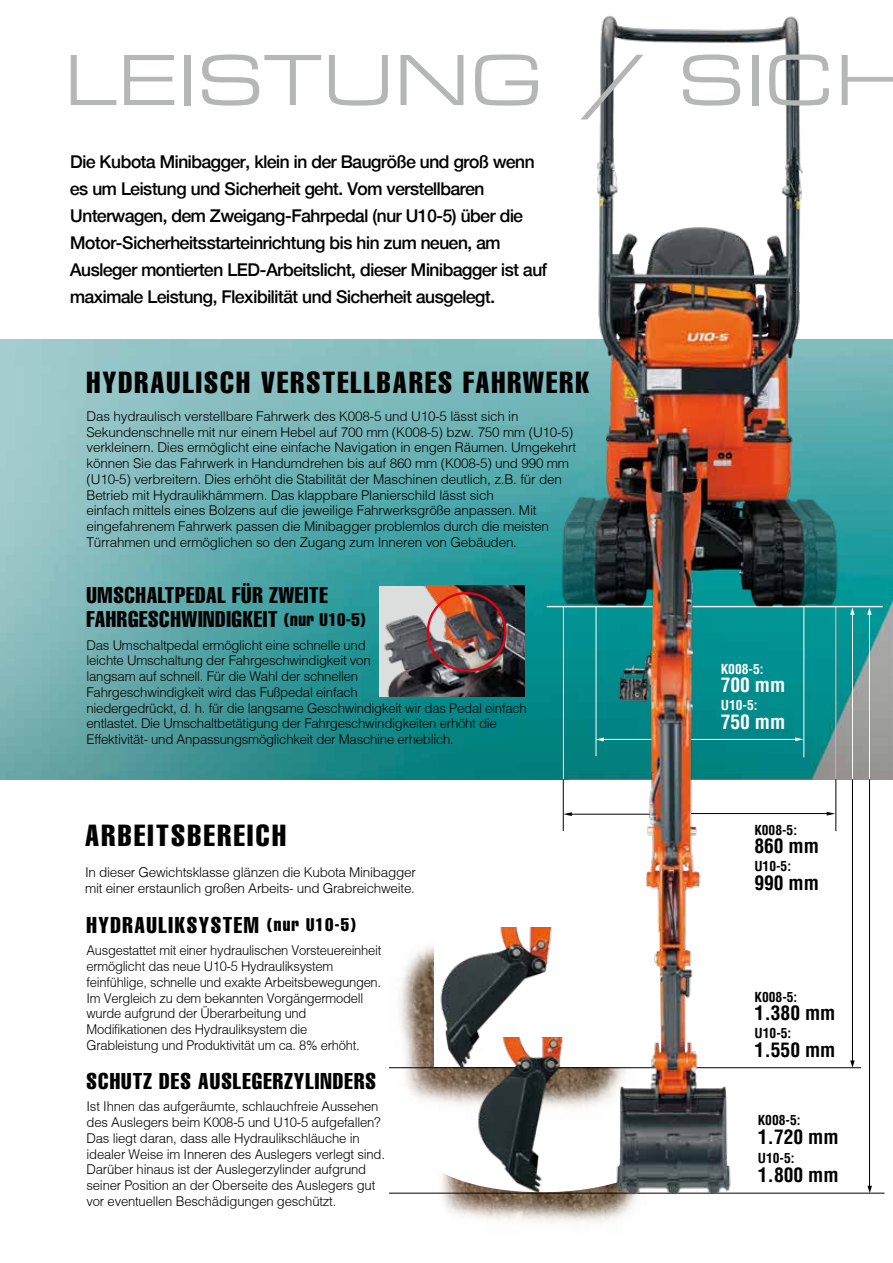
<style>
.page{position:relative;width:893px;height:1263px;background:#fff}
.page>*{position:absolute;margin:0;border:0;box-sizing:border-box;transform-origin:0 0}
.t1{font:75px "Eurostile Ext";letter-spacing:-.01em;color:#b5b6b6}
.t2{font:extra-condensed 30px "Helvetica";letter-spacing:.07em;color:#000}
.t3{font:extra-condensed 22.5px/24px "Helvetica";letter-spacing:.04em;color:#000}
.t4{font:extra-condensed 22.5px "Helvetica";letter-spacing:.07em;color:#000}
.t5{font:700 condensed 19.5px "Helvetica CE";color:#000}
.t6{font:700 condensed 19.5px "Helvetica CE";color:#fff}
.t7{font:500 18px/27px "Helvetica";letter-spacing:-.015em;color:#000}
.t8{font:300 13.5px/15.8px "Helvetica";letter-spacing:-.015em;color:#000}
.t9{font:300 13.5px/15.8px "Helvetica";letter-spacing:-.015em;color:#000;scale:.96 1}
.t10{font:700 condensed 13.5px "Helvetica CE";color:#000}
.t11{font:700 condensed 13.5px "Helvetica CE";color:#fff}
.s1{font-size:18px}
</style>
<div class="page">
<img style="left:0;top:339px;width:893px;height:440px">
<img style="left:379px;top:586px;width:146px;height:110px">
<div style="left:427px;top:592px;width:80px;height:80px;border:2px solid #e60013;border-radius:50%"></div>
<img style="left:425px;top:1173px;width:207px;height:50px">
<div style="left:420px;top:1099px;width:244px;height:93px;background:#fff;border-radius:50%"></div>
<img style="left:389px;top:946px;width:73px;height:159px">
<hr style="left:389px;top:1067px;width:280px;height:1px;background:#000">
<img style="left:435px;top:927px;width:117px;height:141px">
<img style="left:462px;top:1037px;width:92px;height:156px">
<hr style="left:852px;top:611px;width:1px;height:451px;background:#000">
<hr style="left:869px;top:611px;width:1px;height:575px;background:#000">
<svg style="left:867px;top:607px;width:5px;height:8px"></svg>
<svg style="left:850px;top:607px;width:5px;height:8px"></svg>
<svg style="left:850px;top:1060px;width:5px;height:7px"></svg>
<hr style="left:389px;top:1193px;width:495px;height:1px;background:#000">
<svg style="left:867px;top:1186px;width:5px;height:7px"></svg>
<hr style="left:692px;top:606px;width:191px;height:1px;background:#fff">
<hr style="left:547px;top:606px;width:106px;height:1px;background:#fff">
<hr style="left:852px;top:612px;width:1px;height:167px;background:#fff">
<hr style="left:869px;top:611px;width:1px;height:168px;background:#fff">
<img style="left:554px;top:16px;width:291px;height:1189px">
<hr style="left:696px;top:1067px;width:165px;height:1px;background:#000">
<h1 class="t1" style="left:64px;top:27px;width:845px">LEISTUNG / SICH</h1>
<p class="t7" style="left:70px;top:148px;width:478px">Die Kubota Minibagger, klein in der Baugröße und groß wenn es um Leistung und Sicherheit geht. Vom verstellbaren Unterwagen, dem Zweigang-Fahrpedal (nur U10-5) über die Motor-Sicherheitsstarteinrichtung bis hin zum neuen, am Ausleger montierten LED-Arbeitslicht, dieser Minibagger ist auf maximale Leistung, Flexibilität und Sicherheit ausgelegt.</p>
<h2 class="t2" style="left:87px;top:363px;width:504px">HYDRAULISCH VERSTELLBARES FAHRWERK</h2>
<p class="t8" style="left:87px;top:408px;width:491px">Das hydraulisch verstellbare Fahrwerk des K008-5 und U10-5 lässt sich in Sekundenschnelle mit nur einem Hebel auf 700 mm (K008-5) bzw. 750 mm (U10-5) verkleinern. Dies ermöglicht eine einfache Navigation in engen Räumen. Umgekehrt können Sie das Fahrwerk in Handumdrehen bis auf 860 mm (K008-5) und 990 mm (U10-5) verbreitern. Dies erhöht die Stabilität der Maschinen deutlich, z.B. für den Betrieb mit Hydraulikhämmern. Das klappbare Planierschild lässt sich<br>einfach mittels eines Bolzens auf die jeweilige Fahrwerksgröße anpassen. Mit eingefahrenem Fahrwerk passen die Minibagger problemlos durch die meisten Türrahmen und ermöglichen so den Zugang zum Inneren von Gebäuden.</p>
<h3 class="t3" style="left:87px;top:583px;width:281px">UMSCHALTPEDAL FÜR ZWEITE<br>FAHRGESCHWINDIGKEIT <span class="s1">(nur U10-5)</span></h3>
<p class="t8" style="left:87px;top:637px;width:442px">Das Umschaltpedal ermöglicht eine schnelle und<br>leichte Umschaltung der Fahrgeschwindigkeit von<br>langsam auf schnell. Für die Wahl der schnellen<br>Fahrgeschwindigkeit wird das Fußpedal einfach<br>niedergedrückt, d. h. für die langsame Geschwindigkeit wir das Pedal einfach entlastet. Die Umschaltbetätigung der Fahrgeschwindigkeiten erhöht die Effektivität- und Anpassungsmöglichkeit der Maschine erheblich.</p>
<h2 class="t2" style="left:85px;top:817px;width:202px">ARBEITSBEREICH</h2>
<p class="t8" style="left:85px;top:864px;width:332px">In dieser Gewichtsklasse glänzen die Kubota Minibagger mit einer erstaunlich großen Arbeits- und Grabreichweite.</p>
<h3 class="t4" style="left:87px;top:910px;width:271px">HYDRAULIKSYSTEM <span class="s1">(nur U10-5)</span></h3>
<p class="t9" style="left:87px;top:942px;width:309px">Ausgestattet mit einer hydraulischen Vorsteuereinheit ermöglicht das neue U10-5 Hydrauliksystem feinfühlige, schnelle und exakte Arbeitsbewegungen.<br>Im Vergleich zu dem bekannten Vorgängermodell wurde aufgrund der Überarbeitung und Modifikationen des Hydrauliksystem die Grableistung und Produktivität um ca. 8% erhöht.</p>
<h3 class="t3" style="left:87px;top:1068px;width:291px">SCHUTZ DES AUSLEGERZYLINDERS</h3>
<p class="t8" style="left:87px;top:1098px;width:300px">Ist Ihnen das aufgeräumte, schlauchfreie Aussehen des Auslegers beim K008-5 und U10-5 aufgefallen?<br>Das liegt daran, dass alle Hydraulikschläuche in idealer Weise im Inneren des Auslegers verlegt sind.<br>Darüber hinaus ist der Auslegerzylinder aufgrund seiner Position an der Oberseite des Auslegers gut vor eventuellen Beschädigungen geschützt.</p>
<p class="t11" style="left:721px;top:661px;width:44px">K008-5:</p>
<h3 class="t6" style="left:721px;top:672px;width:66px">700 mm</h3>
<p class="t11" style="left:721px;top:697px;width:38px">U10-5:</p>
<h3 class="t6" style="left:721px;top:710px;width:66px">750 mm</h3>
<p class="t10" style="left:754px;top:822px;width:44px">K008-5:</p>
<h3 class="t5" style="left:754px;top:833px;width:66px">860 mm</h3>
<p class="t10" style="left:754px;top:858px;width:38px">U10-5:</p>
<h3 class="t5" style="left:754px;top:871px;width:66px">990 mm</h3>
<p class="t10" style="left:755px;top:989px;width:44px">K008-5:</p>
<h3 class="t5" style="left:755px;top:1000px;width:82px">1.380 mm</h3>
<p class="t10" style="left:755px;top:1025px;width:38px">U10-5:</p>
<h3 class="t5" style="left:755px;top:1038px;width:82px">1.550 mm</h3>
<p class="t10" style="left:758px;top:1112px;width:44px">K008-5:</p>
<h3 class="t5" style="left:758px;top:1125px;width:82px">1.720 mm</h3>
<p class="t10" style="left:758px;top:1149px;width:38px">U10-5:</p>
<h3 class="t5" style="left:758px;top:1162px;width:82px">1.800 mm</h3>
</div>
